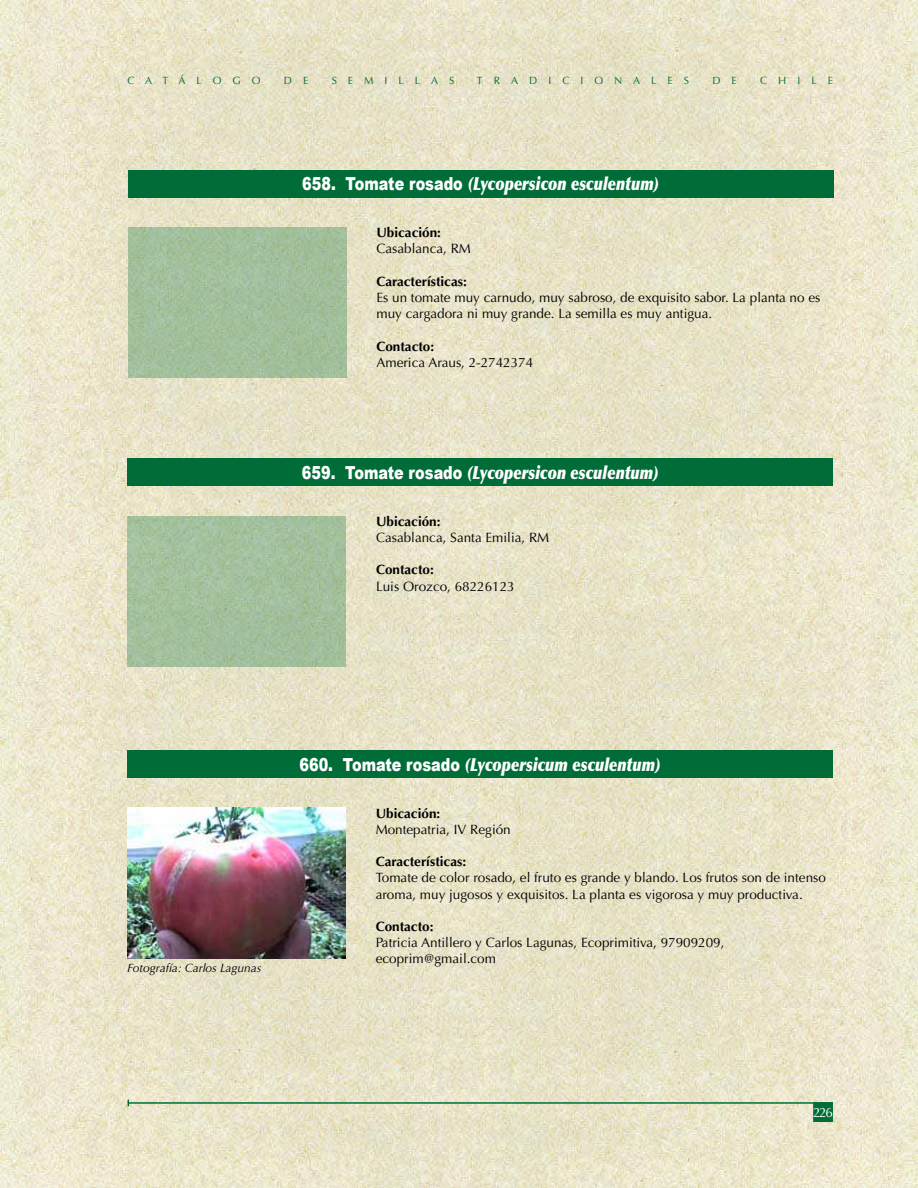
<style>
.page{position:relative;width:918px;height:1188px;background:#fff}
.page>*{position:absolute;margin:0;border:0;box-sizing:border-box;transform-origin:0 0}
.t1{font:italic 18px "Optima LT Std X Black";color:#fff;scale:.8 1}
.t2{font:13.5px/16.2px "Optima LT Std";color:#000}
.t3{font:700 13.5px "Optima LT Std";color:#000}
.t4{font:13.5px "Optima LT Std";color:#fff}
.t5{font:italic 12px "Optima LT Std";color:#000}
.t6{font:10.5px "Optima LT Std";letter-spacing:1.05em;color:#006d38}
.s1{font-family:"Arial";font-weight:900;font-style:normal}
</style>
<div class="page">
<img style="left:0;top:0;width:918px;height:1188px">
<hr style="left:128px;top:1102px;width:705px;height:2px;background:#006d38">
<div style="left:813px;top:1102px;width:20px;height:20px;background:#006d38;border:2px solid #006d38"></div>
<div style="left:128px;top:170px;width:705px;height:28px;background:#006d38"></div>
<div style="left:128px;top:227px;width:219px;height:151px;background:#a2bf9b"></div>
<div style="left:127px;top:458px;width:706px;height:28px;background:#006d38"></div>
<div style="left:128px;top:516px;width:218px;height:151px;background:#a3c09d"></div>
<div style="left:127px;top:750px;width:706px;height:28px;background:#006d38"></div>
<img style="left:127px;top:808px;width:219px;height:150px">
<p class="t6" style="left:128px;top:74px;width:134px">CATÁLOGO</p>
<p class="t6" style="left:284px;top:74px;width:26px">D E</p>
<p class="t6" style="left:332px;top:74px;width:124px">SEMILLAS</p>
<p class="t6" style="left:477px;top:74px;width:214px">TRADICIONALES</p>
<p class="t6" style="left:712px;top:74px;width:26px">D E</p>
<p class="t6" style="left:760px;top:74px;width:74px">CHILE</p>
<h1 class="t1" style="left:302px;top:173px;width:448px"><span class="s1">658. Tomate rosado</span> (Lycopersicon esculentum)</h1>
<p class="t3" style="left:376px;top:225px;width:66px">Ubicación:</p>
<p class="t2" style="left:376px;top:241px;width:96px">Casablanca, RM</p>
<p class="t3" style="left:376px;top:273px;width:92px">Características:</p>
<p class="t2" style="left:376px;top:290px;width:445px">Es un tomate muy carnudo, muy sabroso, de exquisito sabor. La planta no es muy cargadora ni muy grande. La semilla es muy antigua.</p>
<p class="t3" style="left:376px;top:338px;width:59px">Contacto:</p>
<p class="t2" style="left:376px;top:354px;width:158px">America Araus, 2-2742374</p>
<h1 class="t1" style="left:302px;top:462px;width:448px"><span class="s1">659. Tomate rosado</span> (Lycopersicon esculentum)</h1>
<p class="t3" style="left:376px;top:513px;width:66px">Ubicación:</p>
<p class="t2" style="left:376px;top:529px;width:175px">Casablanca, Santa Emilia, RM</p>
<p class="t3" style="left:376px;top:562px;width:59px">Contacto:</p>
<p class="t2" style="left:376px;top:578px;width:140px">Luis Orozco, 68226123</p>
<p class="t5" style="left:127px;top:961px;width:136px">Fotografía: Carlos Lagunas</p>
<h1 class="t1" style="left:299px;top:753px;width:453px"><span class="s1">660. Tomate rosado</span> (Lycopersicum esculentum)</h1>
<p class="t3" style="left:376px;top:805px;width:66px">Ubicación:</p>
<p class="t2" style="left:376px;top:821px;width:137px">Montepatria, IV Región</p>
<p class="t3" style="left:376px;top:854px;width:92px">Características:</p>
<p class="t2" style="left:376px;top:870px;width:452px">Tomate de color rosado, el fruto es grande y blando. Los frutos son de intenso aroma, muy jugosos y exquisitos. La planta es vigorosa y muy productiva.</p>
<p class="t3" style="left:376px;top:919px;width:59px">Contacto:</p>
<p class="t2" style="left:376px;top:935px;width:350px">Patricia Antillero y Carlos Lagunas, Ecoprimitiva, 97909209, ecoprim@gmail.com</p>
<p class="t4" style="left:813px;top:1104px;width:21px">226</p>
</div>
